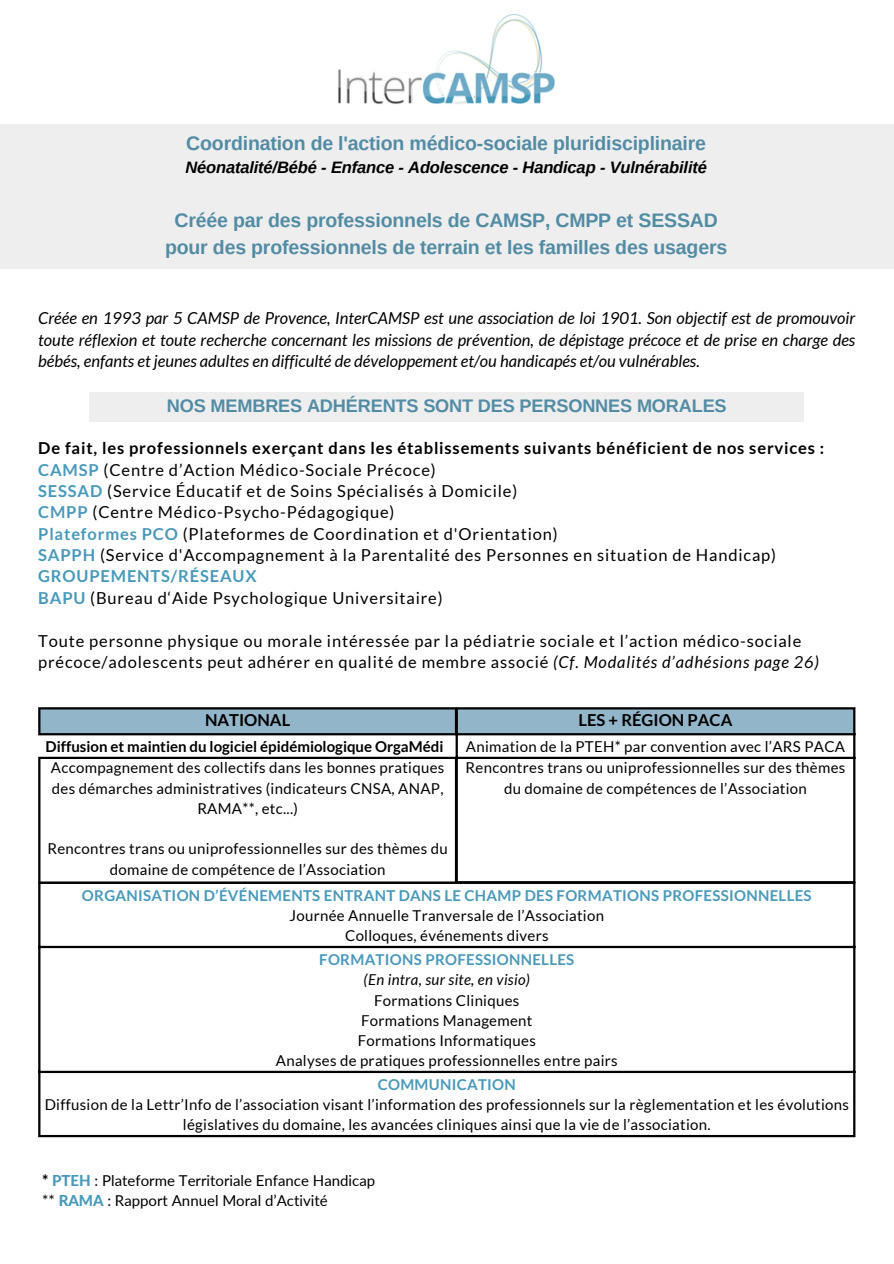
<style>
.page{position:relative;width:894px;height:1264px;background:#fff}
.page>*{position:absolute;margin:0;border:0;box-sizing:border-box;transform-origin:0 0}
.t1{font:700 19.5px/27px "Arimo";letter-spacing:-.01em;color:#528ca4;text-align:center}
.t2{font:700 18.15px "Arimo";letter-spacing:-.01em;color:#528ca4}
.t3{font:16.5px "Lato";letter-spacing:.05em;color:#000}
.t4{font:italic 16.5px/21.3px "Lato";color:#000;text-align:justify}
.t5{font:700 16.5px "Lato";letter-spacing:.05em;color:#000}
.t6{font:italic 700 16.5px "Arimo";letter-spacing:-.01em;color:#000}
.t7{font:700 16.5px "Lato";color:#000}
.t8{font:700 16.5px "Lato";letter-spacing:.05em;color:#4999ba}
.t9{font:15px/20.2px "Lato";letter-spacing:.02em;color:#000;text-align:center}
.t10{font:700 15px "Lato";letter-spacing:.02em;color:#4999ba}
.t11{font:15px "Lato";color:#000}
.t12{font:700 15px "Lato";color:#000}
.t13{font:italic 15px "Lato";letter-spacing:.02em;color:#000}
.s1{font-weight:700;color:#4999ba}
.s2{font-style:italic}
.s3{font-weight:800}
.s4{font-weight:800;color:#4999ba}
</style>
<div class="page">
<img style="left:338px;top:15px;width:217px;height:90px">
<div style="left:0;top:124px;width:893px;height:144px;background:#eee"></div>
<div style="left:89px;top:392px;width:715px;height:29px;background:#eee"></div>
<hr style="left:38px;top:759px;width:2px;height:122px;background:#000">
<hr style="left:38px;top:756px;width:419px;height:3px;background:#000">
<div style="left:456px;top:708px;width:398px;height:26px;background:#93b5c9"></div>
<svg style="left:457px;top:735px;width:395px;height:146px"></svg>
<hr style="left:455px;top:709px;width:2px;height:172px;background:#000">
<hr style="left:852px;top:709px;width:3px;height:172px;background:#000">
<hr style="left:455px;top:707px;width:400px;height:2px;background:#000">
<hr style="left:455px;top:733px;width:400px;height:2px;background:#000">
<hr style="left:455px;top:756px;width:400px;height:3px;background:#000">
<div style="left:39px;top:708px;width:417px;height:26px;background:#93b5c9"></div>
<hr style="left:38px;top:709px;width:2px;height:24px;background:#000">
<hr style="left:455px;top:709px;width:2px;height:24px;background:#000">
<hr style="left:38px;top:707px;width:419px;height:2px;background:#000">
<hr style="left:38px;top:733px;width:419px;height:2px;background:#000">
<svg style="left:40px;top:884px;width:812px;height:250px"></svg>
<hr style="left:38px;top:884px;width:2px;height:250px;background:#000">
<hr style="left:852px;top:884px;width:3px;height:250px;background:#000">
<hr style="left:38px;top:881px;width:817px;height:3px;background:#000">
<hr style="left:38px;top:945px;width:817px;height:3px;background:#000">
<hr style="left:38px;top:1070px;width:817px;height:3px;background:#000">
<hr style="left:38px;top:1134px;width:817px;height:3px;background:#000">
<h3 class="t1" style="left:186px;top:130px;width:521px">Coordination de l'action médico-sociale pluridisciplinaire</h3>
<h3 class="t6" style="left:185px;top:158px;width:523px">Néonatalité/Bébé - Enfance - Adolescence - Handicap - Vulnérabilité</h3>
<h2 class="t1" style="left:165px;top:207px;width:563px">Créée par des professionnels de CAMSP, CMPP et SESSAD pour des professionnels de terrain et les familles des usagers</h2>
<h1 class="t4" style="left:38px;top:307px;width:818px">Créée en 1993 par 5 CAMSP de Provence, InterCAMSP est une association de loi 1901. Son objectif est de promouvoir toute réflexion et toute recherche concernant les missions de prévention, de dépistage précoce et de prise en charge des bébés, enfants et jeunes adultes en difficulté de développement et/ou handicapés et/ou vulnérables.</h1>
<p class="t2" style="left:167px;top:395px;width:561px">NOS MEMBRES ADHÉRENTS SONT DES PERSONNES MORALES</p>
<p class="t5" style="left:38px;top:438px;width:787px">De fait, les professionnels exerçant dans les établissements suivants bénéficient de nos services :</p>
<p class="t3" style="left:38px;top:459px;width:399px"><span class="s1">CAMSP</span> (Centre d’Action Médico-Sociale Précoce)</p>
<p class="t3" style="left:38px;top:480px;width:480px"><span class="s1">SESSAD</span> (Service Éducatif et de Soins Spécialisés à Domicile)</p>
<p class="t3" style="left:38px;top:502px;width:357px"><span class="s1">CMPP</span> (Centre Médico-Psycho-Pédagogique)</p>
<p class="t3" style="left:38px;top:523px;width:521px"><span class="s1">Plateformes PCO</span> (Plateformes de Coordination et d'Orientation)</p>
<p class="t3" style="left:38px;top:545px;width:739px"><span class="s1">SAPPH</span> (Service d'Accompagnement à la Parentalité des Personnes en situation de Handicap)</p>
<p class="t8" style="left:38px;top:566px;width:220px">GROUPEMENTS/RÉSEAUX</p>
<p class="t3" style="left:38px;top:587px;width:406px"><span class="s1">BAPU</span> (Bureau d‘Aide Psychologique Universitaire)</p>
<p class="t3" style="left:38px;top:630px;width:764px">Toute personne physique ou morale intéressée par la pédiatrie sociale et l’action médico-sociale</p>
<p class="t3" style="left:38px;top:651px;width:782px">précoce/adolescents peut adhérer en qualité de membre associé <span class="s2">(Cf. Modalités d’adhésions page 26)</span></p>
<p class="t7" style="left:205px;top:710px;width:87px">NATIONAL</p>
<p class="t12" style="left:46px;top:737px;width:399px">Diffusion et maintien du logiciel épidémiologique OrgaMédi</p>
<p class="t9" style="left:51px;top:757px;width:395px">Accompagnement des collectifs dans les bonnes pratiques des démarches administratives (indicateurs CNSA, ANAP,<br>RAMA**, etc...)</p>
<p class="t9" style="left:47px;top:838px;width:401px">Rencontres trans ou uniprofessionnelles sur des thèmes du domaine de compétence de l’Association</p>
<p class="t7" style="left:578px;top:710px;width:155px">LES + RÉGION PACA</p>
<p class="t9" style="left:465px;top:736px;width:380px">Animation de la PTEH* par convention avec l’ARS PACA</p>
<h3 class="t9" style="left:465px;top:757px;width:381px">Rencontres trans ou uniprofessionnelles sur des thèmes du domaine de compétences de l’Association</h3>
<p class="t10" style="left:82px;top:886px;width:731px">ORGANISATION D’ÉVÉNEMENTS ENTRANT DANS LE CHAMP DES FORMATIONS PROFESSIONNELLES</p>
<p class="t9" style="left:289px;top:905px;width:316px">Journée Annuelle Tranversale de l’Association</p>
<p class="t9" style="left:345px;top:925px;width:205px">Colloques, événements divers</p>
<p class="t10" style="left:319px;top:950px;width:256px">FORMATIONS PROFESSIONNELLES</p>
<p class="t13" style="left:363px;top:970px;width:168px">(En intra, sur site, en visio)</p>
<p class="t9" style="left:374px;top:989px;width:147px">Formations Cliniques</p>
<p class="t9" style="left:361px;top:1009px;width:173px">Formations Management</p>
<p class="t9" style="left:357px;top:1030px;width:179px">Formations Informatiques</p>
<p class="t9" style="left:276px;top:1050px;width:343px">Analyses de pratiques professionnelles entre pairs</p>
<p class="t10" style="left:377px;top:1075px;width:140px">COMMUNICATION</p>
<p class="t9" style="left:45px;top:1094px;width:805px">Diffusion de la Lettr’Info de l’association visant l’information des professionnels sur la règlementation et les évolutions législatives du domaine, les avancées cliniques ainsi que la vie de l’association.</p>
<p class="t11" style="left:42px;top:1171px;width:334px"><span class="s3">*</span> <span class="s4">PTEH</span> : Plateforme Territoriale Enfance Handicap</p>
<p class="t11" style="left:42px;top:1191px;width:287px">** <span class="s4">RAMA</span> : Rapport Annuel Moral d’Activité</p>
</div>
